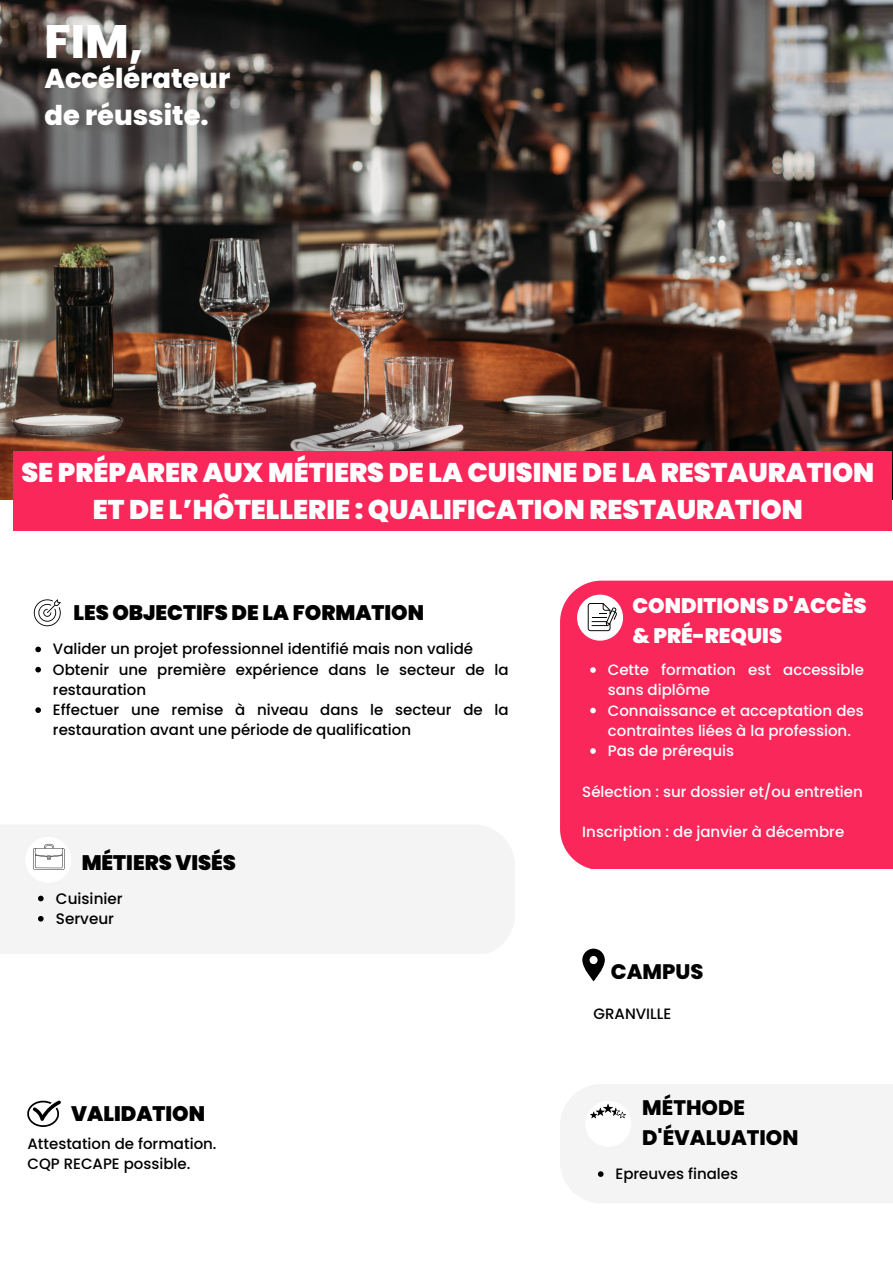
<style>
.page{position:relative;width:893px;height:1264px;background:#fff}
.page>*{position:absolute;margin:0;border:0;box-sizing:border-box;transform-origin:0 0}
.t1{font:800 46.8px "Poppins";color:#fff}
.t2{font:800 27.3px/37px "Poppins";color:#fff}
.t3{font:900 27px/37px "Poppins";color:#fff;text-align:center}
.t4{font:900 21px "Poppins";color:#000}
.t5{font:900 21px/29.2px "Poppins";color:#fff}
.t6{font:800 21px/29.2px "Poppins";color:#000}
.t7{font:500 15.15px/20.2px "Poppins";color:#000}
.t8{font:500 15px/20.2px "Poppins";color:#000}
.t9{font:500 15px/20.2px "Poppins";color:#fff}
</style>
<div class="page">
<img style="left:0;top:0;width:892px;height:499px">
<div style="left:13px;top:451px;width:878px;height:79px;background:#fa275a"></div>
<div style="left:560px;top:580px;width:332px;height:289px;background:#fa275a"></div>
<div style="left:577px;top:594px;width:46px;height:46px;background:#fff;border-radius:50%"></div>
<svg style="left:587px;top:603px;width:30px;height:28px"></svg>
<div style="left:0;top:825px;width:514px;height:129px;background:#f5f4f4"></div>
<svg style="left:34px;top:599px;width:27px;height:27px"></svg>
<div style="left:25px;top:837px;width:46px;height:46px;background:#fff;border-radius:50%"></div>
<svg style="left:33px;top:843px;width:32px;height:26px"></svg>
<svg style="left:27px;top:1100px;width:34px;height:26px"></svg>
<svg style="left:582px;top:948px;width:22px;height:33px"></svg>
<svg style="left:38px;top:895px;width:6px;height:6px"></svg>
<svg style="left:38px;top:915px;width:6px;height:6px"></svg>
<svg style="left:590px;top:667px;width:5px;height:6px"></svg>
<svg style="left:590px;top:707px;width:5px;height:6px"></svg>
<svg style="left:590px;top:748px;width:5px;height:5px"></svg>
<svg style="left:35px;top:646px;width:6px;height:6px"></svg>
<svg style="left:35px;top:667px;width:6px;height:5px"></svg>
<svg style="left:35px;top:707px;width:6px;height:6px"></svg>
<div style="left:560px;top:1084px;width:332px;height:119px;background:#f5f4f4"></div>
<h1 class="t1" style="left:44px;top:8px;width:101px">FIM,</h1>
<h2 class="t2" style="left:44px;top:60px;width:187px">Accélérateur de réussite.</h2>
<h3 class="t3" style="left:21px;top:454px;width:854px">SE PRÉPARER AUX MÉTIERS DE LA CUISINE DE LA RESTAURATION<br>ET DE L’HÔTELLERIE : QUALIFICATION RESTAURATION</h3>
<h3 class="t4" style="left:73px;top:598px;width:352px">LES OBJECTIFS DE LA FORMATION</h3>
<p class="t8" style="left:53px;top:639px;width:457px">Valider un projet professionnel identifié mais non validé Obtenir une première expérience dans le secteur de la restauration<br>Effectuer une remise à niveau dans le secteur de la restauration avant une période de qualification</p>
<h3 class="t4" style="left:82px;top:848px;width:156px">MÉTIERS VISÉS</h3>
<p class="t7" style="left:56px;top:888px;width:68px">Cuisinier<br>Serveur</p>
<h3 class="t4" style="left:71px;top:1098px;width:135px">VALIDATION</h3>
<p class="t8" style="left:27px;top:1133px;width:190px">Attestation de formation.<br>CQP RECAPE possible.</p>
<h3 class="t5" style="left:632px;top:591px;width:235px">CONDITIONS D'ACCÈS &amp; PRÉ-REQUIS</h3>
<p class="t9" style="left:607px;top:659px;width:257px">Cette formation est accessible sans diplôme<br>Connaissance et acceptation des contraintes liées à la profession.<br>Pas de prérequis</p>
<p class="t9" style="left:582px;top:781px;width:282px">Sélection : sur dossier et/ou entretien</p>
<p class="t9" style="left:582px;top:821px;width:263px">Inscription : de janvier à décembre</p>
<h3 class="t6" style="left:610px;top:956px;width:94px">CAMPUS</h3>
<p class="t8" style="left:593px;top:1003px;width:79px">GRANVILLE</p>
<h3 class="t6" style="left:642px;top:1093px;width:158px">MÉTHODE<br>D'ÉVALUATION</h3>
<p class="t8" style="left:615px;top:1163px;width:124px">Epreuves finales</p>
</div>
